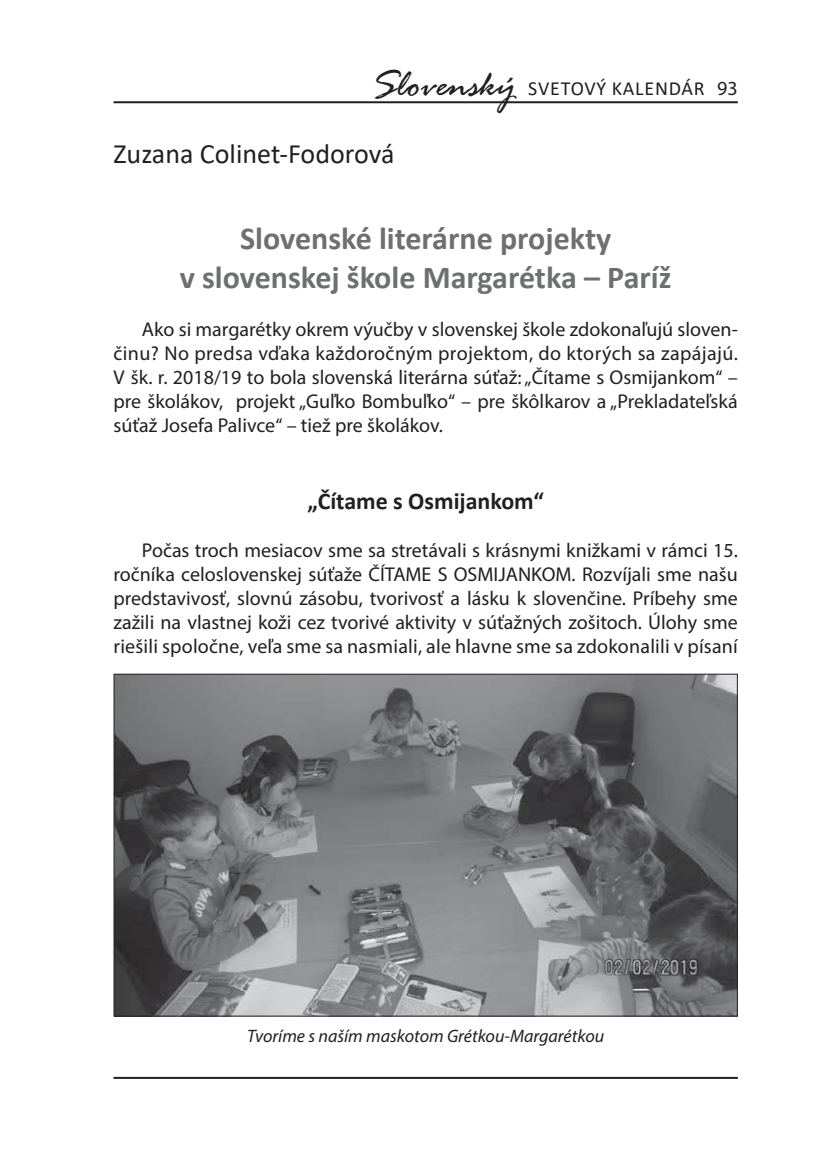
<style>
.page{position:relative;width:823px;height:1163px;background:#fff}
.page>*{position:absolute;margin:0;border:0;box-sizing:border-box;transform-origin:0 0}
.t1{font:700 32px/38.4px "Calibri";color:#6d6f71;text-align:center}
.t2{font:28px "Calibri";color:#231f20}
.t3{font:700 24px "Calibri";color:#231f20}
.t4{font:20px/24px "Myriad Pro";letter-spacing:.005em;color:#231f20;text-align:justify}
.t5{font:20px "Calibri";letter-spacing:.04em;color:#231f20}
.t6{font:italic 18px "Myriad Pro";color:#231f20}
.s1{font-family:"Rage";font-style:italic;font-size:40px}
.s2{font-family:"Myriad Pro"}
</style>
<div class="page">
<hr style="left:113px;top:101px;width:624px;height:2px;background:#231f20">
<hr style="left:113px;top:1076px;width:624px;height:2px;background:#231f20">
<img style="left:115px;top:675px;width:620px;height:339px">
<p class="t5" style="left:370px;top:74px;width:368px"><span class="s1">Slovenský</span> SVETOVÝ KALENDÁR <span class="s2">93</span></p>
<h2 class="t2" style="left:113px;top:134px;width:282px">Zuzana Colinet-Fodorová</h2>
<h1 class="t1" style="left:180px;top:219px;width:493px">Slovenské literárne projekty<br>v slovenskej škole Margarétka – Paríž</h1>
<p class="t4" style="left:113px;top:317px;width:625px;text-indent:28px">Ako si margarétky okrem výučby v slovenskej škole zdokonaľujú sloven&shy;činu? No predsa vďaka každoročným projektom, do ktorých sa zapájajú.<br>V šk. r. 2018/19 to bola slovenská literárna súťaž: „Čítame s Osmijankom“ – pre školákov, projekt „Guľko Bombuľko“ – pre škôlkarov a „Prekladateľská súťaž Josefa Palivce“ – tiež pre školákov.</p>
<p class="t3" style="left:307px;top:483px;width:238px">„Čítame s Osmijankom“</p>
<p class="t4" style="left:113px;top:537px;width:625px;text-indent:28px">Počas troch mesiacov sme sa stretávali s krásnymi knižkami v rámci 15. ročníka celoslovenskej súťaže ČÍTAME S OSMIJANKOM. Rozvíjali sme našu predstavivosť, slovnú zásobu, tvorivosť a lásku k slovenčine. Príbehy sme zažili na vlastnej koži cez tvorivé aktivity v súťažných zošitoch. Úlohy sme riešili spoločne, veľa sme sa nasmiali, ale hlavne sme sa zdokonalili v písaní</p>
<p class="t6" style="left:247px;top:1025px;width:358px">Tvoríme s naším maskotom Grétkou-Margarétkou</p>
</div>
